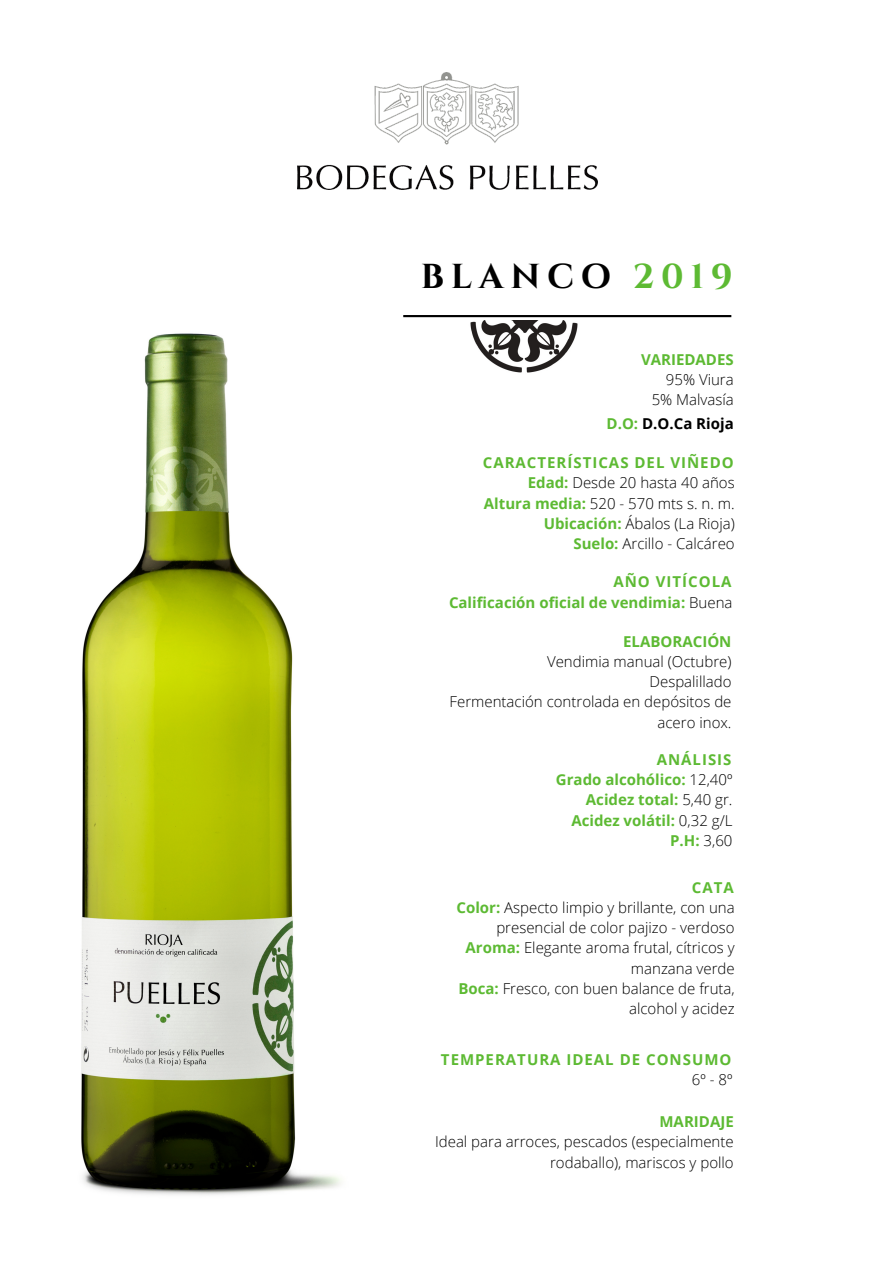
<style>
.page{position:relative;width:894px;height:1264px;background:#fff}
.page>*{position:absolute;margin:0;border:0;box-sizing:border-box;transform-origin:0 0}
.t1{font:700 34.5px "Cinzel";letter-spacing:.195em;color:#000}
.t2{font:300 15px/20.2px "Open Sans";color:#000;text-align:right}
.t3{font:700 15px "Open Sans";color:#5dba33}
.t4{font:700 15px "Open Sans";letter-spacing:.065em;color:#5dba33}
.t5{font:700 15px "Open Sans";color:#000}
.s1{color:#5dba33}
.s2{font-weight:700;color:#5dba33}
.s3{font-weight:300;color:#000}
</style>
<div class="page">
<svg style="left:403px;top:315px;width:328px;height:2px"></svg>
<img style="left:81px;top:333px;width:260px;height:862px">
<img style="left:297px;top:72px;width:300px;height:117px">
<img style="left:470px;top:320px;width:108px;height:53px">
<p class="t1" style="left:420px;top:254px;width:313px">BLANCO <span class="s1">2019</span></p>
<p class="t3" style="left:641px;top:348px;width:94px">VARIEDADES</p>
<p class="t2" style="left:665px;top:369px;width:69px">95% Viura</p>
<p class="t2" style="left:651px;top:389px;width:84px">5% Malvasía</p>
<p class="t5" style="left:606px;top:413px;width:129px"><span class="s1">D.O:</span> D.O.Ca Rioja</p>
<p class="t4" style="left:482px;top:452px;width:252px">CARACTERÍSTICAS DEL VIÑEDO</p>
<p class="t2" style="left:527px;top:472px;width:208px"><span class="s2">Edad:</span> Desde 20 hasta 40 años</p>
<p class="t2" style="left:483px;top:493px;width:252px"><span class="s2">Altura media:</span> 520 - 570 mts s. n. m.</p>
<p class="t2" style="left:543px;top:513px;width:192px"><span class="s2">Ubicación:</span> Ábalos (La Rioja)</p>
<p class="t2" style="left:573px;top:533px;width:163px"><span class="s2">Suelo:</span> Arcillo - Calcáreo</p>
<p class="t4" style="left:613px;top:571px;width:120px">AÑO VITÍCOLA</p>
<p class="t3" style="left:449px;top:591px;width:285px">Calificación oficial de vendimia: <span class="s3">Buena</span></p>
<p class="t3" style="left:623px;top:630px;width:110px">ELABORACIÓN</p>
<p class="t2" style="left:547px;top:651px;width:186px">Vendimia manual (Octubre)</p>
<p class="t2" style="left:649px;top:671px;width:83px">Despalillado</p>
<p class="t2" style="left:449px;top:691px;width:283px">Fermentación controlada en depósitos de acero inox.</p>
<p class="t4" style="left:656px;top:748px;width:76px">ANÁLISIS</p>
<p class="t3" style="left:555px;top:769px;width:178px">Grado alcohólico: <span class="s3">12,40º</span></p>
<p class="t3" style="left:585px;top:789px;width:148px">Acidez total: <span class="s3">5,40 gr.</span></p>
<p class="t3" style="left:571px;top:809px;width:163px">Acidez volátil: <span class="s3">0,32 g/L</span></p>
<p class="t3" style="left:670px;top:830px;width:64px">P.H: <span class="s3">3,60</span></p>
<p class="t3" style="left:691px;top:876px;width:43px">CATA</p>
<p class="t2" style="left:456px;top:896px;width:280px"><span class="s2">Color:</span> Aspecto limpio y brillante, con una presencial de color pajizo - verdoso</p>
<p class="t2" style="left:465px;top:937px;width:270px"><span class="s2">Aroma:</span> Elegante aroma frutal, cítricos y manzana verde</p>
<p class="t2" style="left:458px;top:977px;width:278px"><span class="s2">Boca:</span> Fresco, con buen balance de fruta, alcohol y acidez</p>
<p class="t4" style="left:441px;top:1048px;width:292px">TEMPERATURA IDEAL DE CONSUMO</p>
<p class="t2" style="left:691px;top:1069px;width:42px">6º - 8º</p>
<p class="t3" style="left:659px;top:1110px;width:76px">MARIDAJE</p>
<p class="t2" style="left:435px;top:1131px;width:300px">Ideal para arroces, pescados (especialmente rodaballo), mariscos y pollo</p>
</div>
